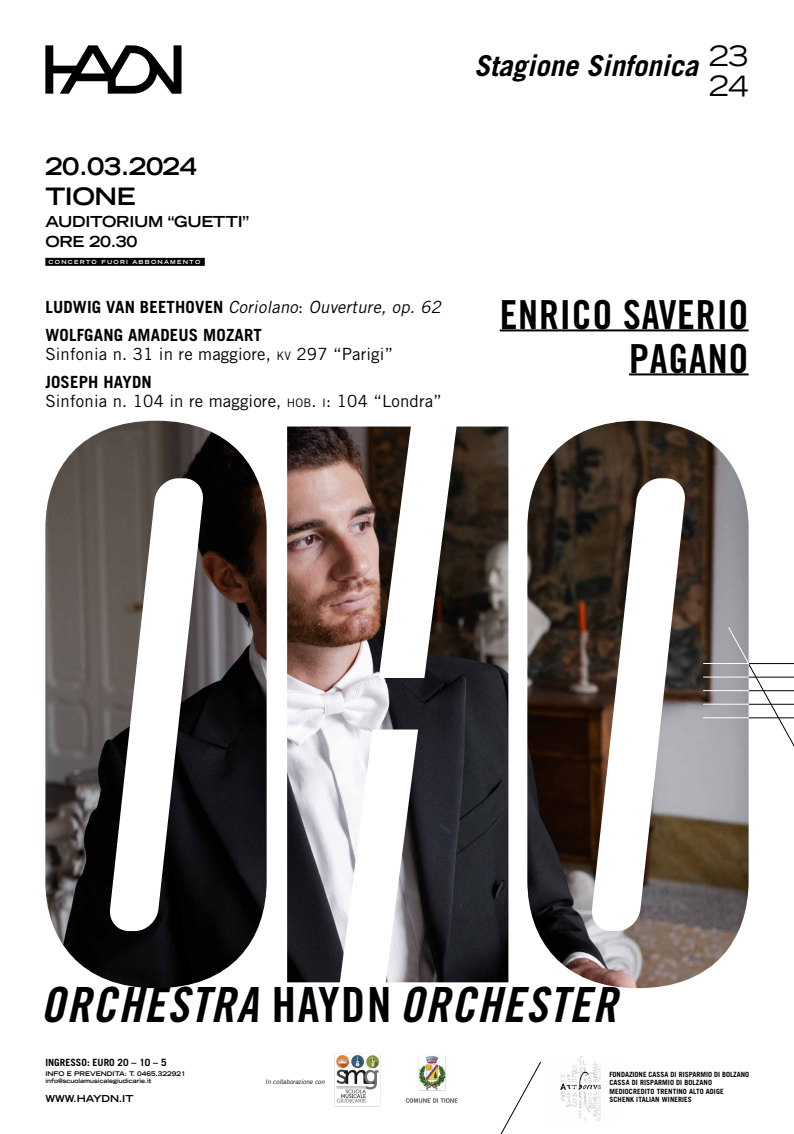
<style>
.page{position:relative;width:794px;height:1134px;background:#fff}
.page>*{position:absolute;margin:0;border:0;box-sizing:border-box;transform-origin:0 0}
.t1{font:italic 48.52px "Trade Gothic LT Std Bold Condensed No.20";letter-spacing:.03em;color:#000}
.t2{font:40px/44px "Trade Gothic LT Std Bold Condensed No.20";letter-spacing:.02em;color:#000;text-align:right}
.t3{font:italic 700 28.8px "Trade Gothic LT Std";color:#000}
.t4{font:expanded 28px "Trade Gothic LT Std";color:#000}
.t5{font:700 expanded 24px/30px "Trade Gothic LT Std";letter-spacing:-.02em;color:#000}
.t6{font:16.8px/28px "Trade Gothic LT Std";letter-spacing:.01em;color:#000}
.t7{font:700 16.8px/28px "Trade Gothic LT Std";letter-spacing:.01em;color:#000}
.t8{font:700 expanded 15.2px/20px "Trade Gothic LT Std";letter-spacing:-.02em;color:#000}
.t9{font:700 10px "Trade Gothic LT Std";color:#000}
.t10{font:700 expanded 9.6px "Trade Gothic LT Std";color:#000}
.t11{font:700 7.2px/8.5px "Trade Gothic LT Std";letter-spacing:.01em;color:#000}
.t12{font:700 expanded 6.4px "Trade Gothic LT Std";color:#000}
.t13{font:italic 6.4px "Trade Gothic LT";color:#000}
.t14{font:700 expanded 6px "Trade Gothic LT Std";color:#000}
.t15{font:700 expanded 5.6px "Trade Gothic LT Std";letter-spacing:.22em;color:#fff}
.s1{font-weight:400;font-style:italic}
.s2{font-weight:400}
.s3{font-size:11.76px}
.s4{font-weight:700}
.s5{font-style:normal}
</style>
<div class="page">
<svg style="left:45px;top:45px;width:136px;height:49px"></svg>
<div style="left:45px;top:258px;width:160px;height:8px;background:#000"></div>
<img style="left:45px;top:421px;width:703px;height:567px">
<svg style="left:727px;top:626px;width:67px;height:130px"></svg>
<hr style="left:703px;top:663px;width:45px;height:1px;background:#fff">
<hr style="left:703px;top:690px;width:45px;height:1px;background:#fff">
<hr style="left:703px;top:717px;width:45px;height:1px;background:#fff">
<hr style="left:703px;top:677px;width:45px;height:1px;background:#fff">
<hr style="left:703px;top:704px;width:45px;height:1px;background:#fff">
<hr style="left:500px;top:329px;width:248px;height:2px;background:#000">
<hr style="left:629px;top:373px;width:119px;height:2px;background:#000">
<img style="left:560px;top:1056px;width:41px;height:66px">
<svg style="left:500px;top:1061px;width:41px;height:73px"></svg>
<img style="left:334px;top:1053px;width:124px;height:54px">
<h3 class="t5" style="left:45px;top:150px;width:153px">20.03.2024<br>TIONE</h3>
<h3 class="t8" style="left:45px;top:211px;width:205px">AUDITORIUM “GUETTI”<br>ORE 20.30</h3>
<p class="t15" style="left:49px;top:258px;width:153px">CONCERTO FUORI ABBONAMENTO</p>
<h3 class="t7" style="left:45px;top:292px;width:401px">L U DW I G VA N B E ET H OV E N <span class="s1">Coriolano</span><span class="s2">:</span> <span class="s1">Ouverture, op. 62<br></span>WOLFGANG AMADEUS MOZART</h3>
<h3 class="t6" style="left:45px;top:340px;width:349px">Sinfonia n. 31 in re maggiore, <span class="s3">kv</span> 297 “Parigi”<br><span class="s4">JOSEPH HAYDN</span></h3>
<h3 class="t6" style="left:45px;top:387px;width:398px">Sinfonia n. 104 in re maggiore, <span class="s3">hob</span>. <span class="s3">i</span>: 104 “Londra”</h3>
<h3 class="t3" style="left:474px;top:48px;width:276px">Stagione Sinfonica <sup>23</sup></h3>
<h3 class="t4" style="left:708px;top:68px;width:41px">24</h3>
<h2 class="t2" style="left:500px;top:292px;width:250px">ENRICO SAVERIO<br>PAGANO</h2>
<h1 class="t1" style="left:41px;top:975px;width:577px">ORCHESTRA <span class="s5">HAYDN</span> ORCHESTER</h1>
<h3 class="t9" style="left:45px;top:1057px;width:123px">INGRESSO: EURO 20 – 10 – 5</h3>
<p class="t12" style="left:45px;top:1070px;width:142px">INFO E PREVENDITA: T. 0465.322921</p>
<p class="t14" style="left:45px;top:1077px;width:107px">info@scuolamusicalegiudicarie.it</p>
<h3 class="t10" style="left:45px;top:1092px;width:89px">WWW.HAYDN.IT</h3>
<p class="t13" style="left:265px;top:1077px;width:61px">In collaborazione con</p>
<p class="t11" style="left:609px;top:1070px;width:141px">FONDAZIONE CASSA DI RISPARMIO DI BOLZANO<br>CASSA DI RISPARMIO DI BOLZANO<br>MEDIOCREDITO TRENTINO ALTO ADIGE<br>SCHENK ITALIAN WINERIES</p>
</div>
